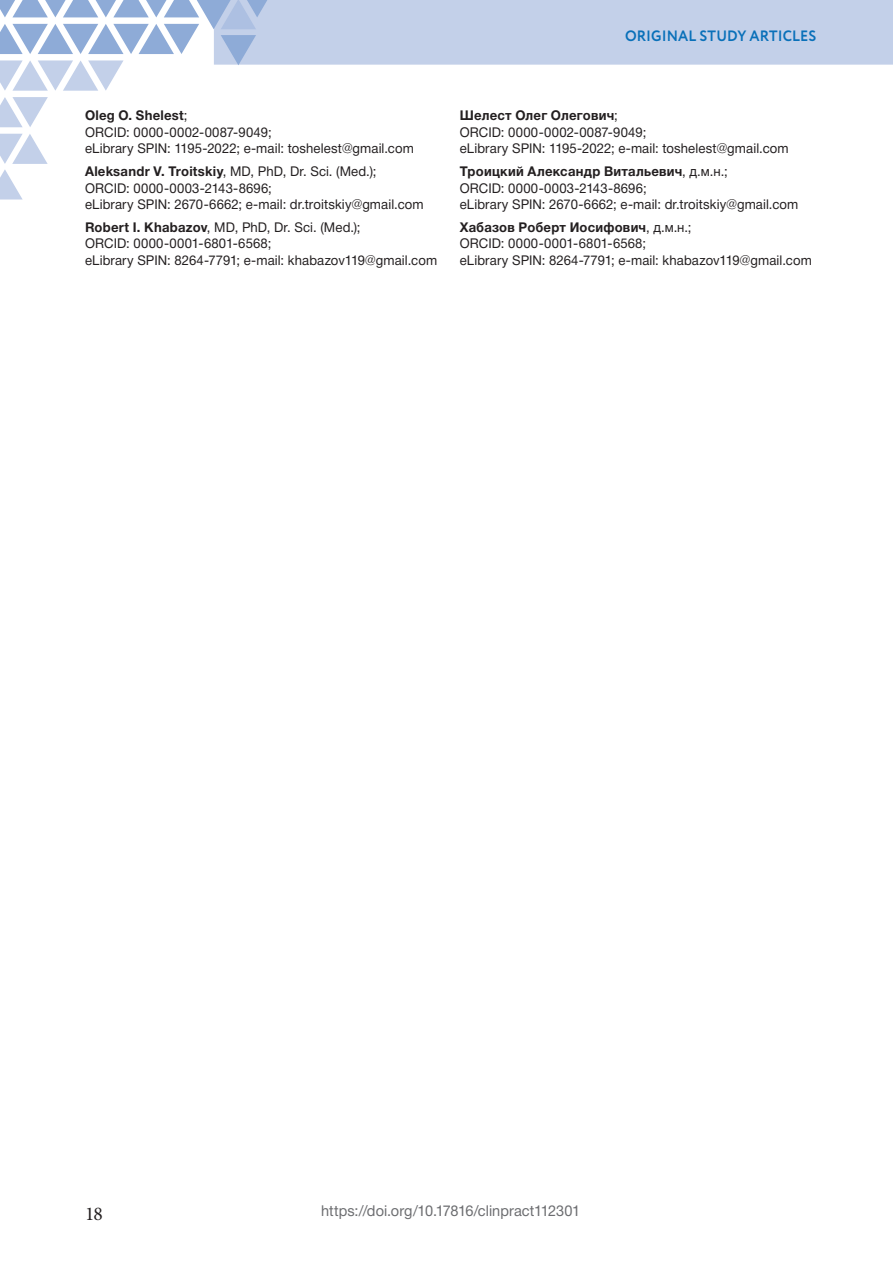
<style>
.page{position:relative;width:893px;height:1263px;background:#fff}
.page>*{position:absolute;margin:0;border:0;box-sizing:border-box;transform-origin:0 0}
.t1{font:19.5px "Minion Pro";color:#231f20}
.t2{font:15px "Helvetica Neue Cyr";color:#6c6d70}
.t3{font:700 15px "Circe";letter-spacing:.01em;color:#0970b9;scale:.95 1}
.t4{font:13.5px/16.5px "Helvetica Neue Cyr";letter-spacing:.01em;color:#231f20}
.s1{font-weight:700}
</style>
<div class="page">
<svg style="left:0;top:97px;width:48px;height:30px"></svg>
<svg style="left:0;top:134px;width:48px;height:65px"></svg>
<svg style="left:0;top:0;width:893px;height:91px"></svg>
<p class="t3" style="left:625px;top:26px;width:203px">ORIGINAL STUDY ARTICLES</p>
<p class="t4" style="left:85px;top:107px;width:330px"><span class="s1">Oleg O. Shelest</span>;<br>ORCID: 0000-0002-0087-9049;<br>eLibrary SPIN: 1195-2022; e-mail: toshelest@gmail.com</p>
<p class="t4" style="left:85px;top:163px;width:340px"><span class="s1">Aleksandr V. Troitskiy</span>, MD, PhD, Dr. Sci. (Med.);<br>ORCID: 0000-0003-2143-8696;<br>eLibrary SPIN: 2670-6662; e-mail: dr.troitskiy@gmail.com</p>
<p class="t4" style="left:85px;top:219px;width:354px"><span class="s1">Robert I. Khabazov</span>, MD, PhD, Dr. Sci. (Med.);<br>ORCID: 0000-0001-6801-6568;<br>eLibrary SPIN: 8264-7791; e-mail: khabazov119@gmail.com</p>
<p class="t4" style="left:460px;top:107px;width:330px"><span class="s1">Шелест Олег Олегович</span>;<br>ORCID: 0000-0002-0087-9049;<br>eLibrary SPIN: 1195-2022; e-mail: toshelest@gmail.com</p>
<p class="t4" style="left:460px;top:163px;width:340px"><span class="s1">Троицкий Александр Витальевич</span>, д.м.н.;<br>ORCID: 0000-0003-2143-8696;<br>eLibrary SPIN: 2670-6662; e-mail: dr.troitskiy@gmail.com</p>
<p class="t4" style="left:460px;top:219px;width:354px"><span class="s1">Хабазов Роберт Иосифович</span>, д.м.н.;<br>ORCID: 0000-0001-6801-6568;<br>eLibrary SPIN: 8264-7791; e-mail: khabazov119@gmail.com</p>
<h1 class="t1" style="left:85px;top:1200px;width:19px">18</h1>
<p class="t2" style="left:321px;top:1203px;width:261px">https://doi.org/10.17816/clinpract112301</p>
</div>
